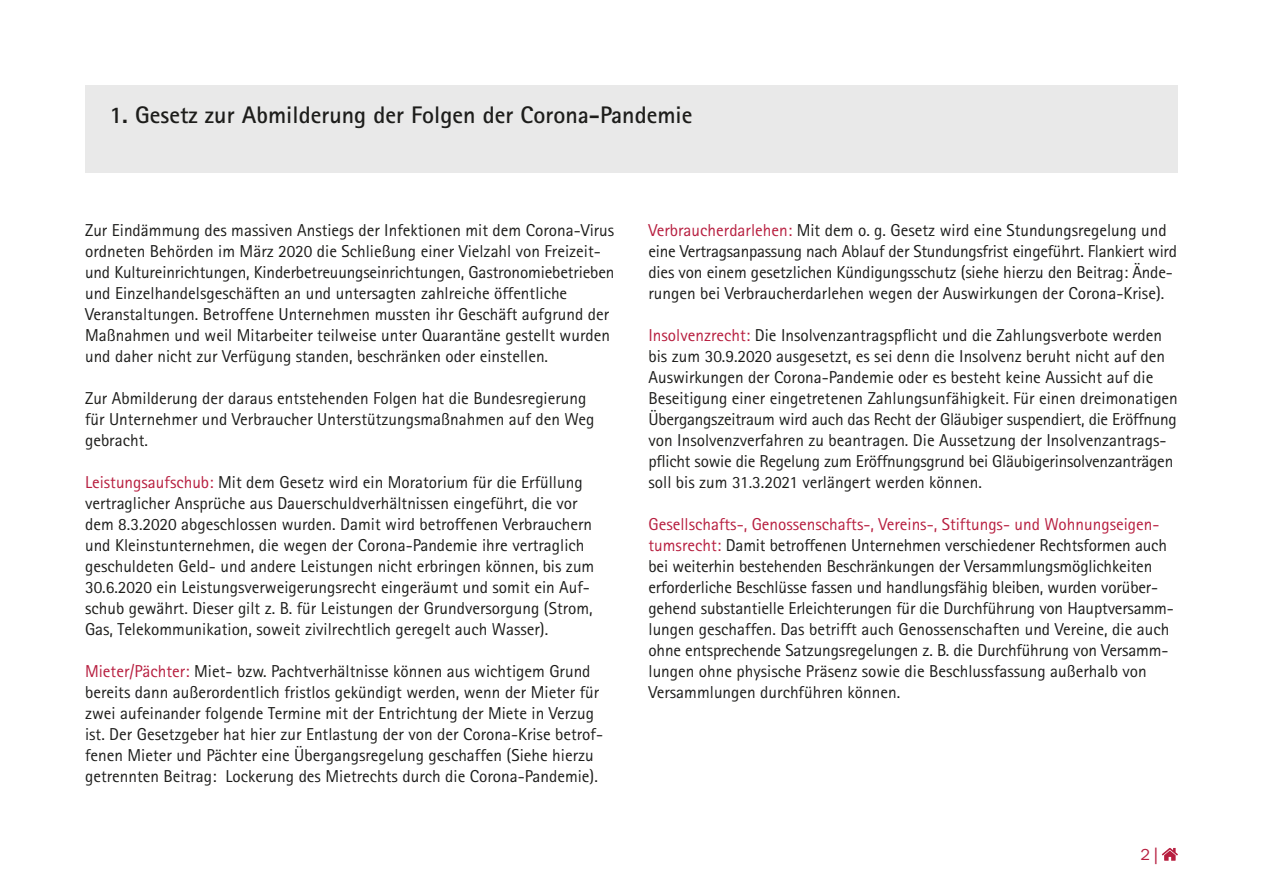
<style>
.page{position:relative;width:1263px;height:893px;background:#fff}
.page>*{position:absolute;margin:0;border:0;box-sizing:border-box;transform-origin:0 0}
.t1{font:700 24px "Rotis Sans Serif Std";color:#1d1d1b}
.t2{font:17.25px/21px "Rotis Sans Serif Std";color:#1d1d1b}
.t3{font:16.5px "Franklin Gothic Itc T";color:#b71e3f}
.s1{color:#b71e3f}
.s2{font-family:"News Gothic Std"}
</style>
<div class="page">
<div style="left:85px;top:85px;width:1093px;height:88px;background:#e9e9e9"></div>
<svg style="left:1162px;top:848px;width:16px;height:13px"></svg>
<h1 class="t1" style="left:109px;top:99px;width:584px">1. Gesetz zur Abmilderung der Folgen der Corona-Pandemie</h1>
<p class="t2" style="left:85px;top:219px;width:531px">Zur Eindämmung des massiven Anstiegs der Infektionen mit dem Corona-Virus ordneten Behörden im März 2020 die Schließung einer Vielzahl von Freizeit&shy;und Kultureinrichtungen, Kinderbetreuungseinrichtungen, Gastronomiebetrieben und Einzelhandelsgeschäften an und untersagten zahlreiche öffentliche Veranstaltungen. Betroffene Unternehmen mussten ihr Geschäft aufgrund der Maßnahmen und weil Mitarbeiter teilweise unter Quarantäne gestellt wurden und daher nicht zur Verfügung standen, beschränken oder einstellen.</p>
<p class="t2" style="left:85px;top:387px;width:511px">Zur Abmilderung der daraus entstehenden Folgen hat die Bundesregierung für Unternehmer und Verbraucher Unterstützungsmaßnahmen auf den Weg gebracht.</p>
<p class="t2" style="left:85px;top:471px;width:511px"><span class="s1">Leistungsaufschub:</span> Mit dem Gesetz wird ein Moratorium für die Erfüllung vertraglicher Ansprüche aus Dauerschuldverhältnissen eingeführt, die vor dem 8.3.2020 abgeschlossen wurden. Damit wird betroffenen Verbrauchern und Kleinstunternehmen, die wegen der Corona-Pandemie ihre vertraglich geschuldeten Geld- und andere Leistungen nicht erbringen können, bis zum 30.6.2020 ein Leistungsverweigerungsrecht eingeräumt und somit ein Auf&shy;schub gewährt. Dieser gilt z. B. für Leistungen der Grundversorgung (Strom, Gas, Telekommunikation, soweit zivilrechtlich geregelt auch Wasser).</p>
<p class="t2" style="left:85px;top:660px;width:519px"><span class="s1">Mieter/Pächter:</span> Miet- bzw. Pachtverhältnisse können aus wichtigem Grund bereits dann außerordentlich fristlos gekündigt werden, wenn der Mieter für zwei aufeinander folgende Termine mit der Entrichtung der Miete in Verzug ist. Der Gesetzgeber hat hier zur Entlastung der von der Corona-Krise betrof&shy;fenen Mieter und Pächter eine Übergangsregelung geschaffen (Siehe hierzu getrennten Beitrag: Lockerung des Mietrechts durch die Corona-Pandemie).</p>
<p class="t2" style="left:648px;top:219px;width:530px"><span class="s1">Verbraucherdarlehen:</span> Mit dem o. g. Gesetz wird eine Stundungsregelung und eine Vertragsanpassung nach Ablauf der Stundungsfrist eingeführt. Flankiert wird dies von einem gesetzlichen Kündigungsschutz (siehe hierzu den Beitrag: Ände&shy;rungen bei Verbraucherdarlehen wegen der Auswirkungen der Corona-Krise).</p>
<p class="t2" style="left:648px;top:324px;width:531px"><span class="s1">Insolvenzrecht:</span> Die Insolvenzantragspflicht und die Zahlungsverbote werden bis zum 30.9.2020 ausgesetzt, es sei denn die Insolvenz beruht nicht auf den Auswirkungen der Corona-Pandemie oder es besteht keine Aussicht auf die Beseitigung einer eingetretenen Zahlungsunfähigkeit. Für einen dreimonatigen Übergangszeitraum wird auch das Recht der Gläubiger suspendiert, die Eröffnung von Insolvenzverfahren zu beantragen. Die Aussetzung der Insolvenzantrags&shy;pflicht sowie die Regelung zum Eröffnungsgrund bei Gläubigerinsolvenzanträgen soll bis zum 31.3.2021 verlängert werden können.</p>
<p class="t2" style="left:648px;top:513px;width:527px"><span class="s1">Gesellschafts-, Genossenschafts-, Vereins-, Stiftungs- und Wohnungseigen&shy;tumsrecht:</span> Damit betroffenen Unternehmen verschiedener Rechtsformen auch bei weiterhin bestehenden Beschränkungen der Versammlungsmöglichkeiten erforderliche Beschlüsse fassen und handlungsfähig bleiben, wurden vorüber&shy;gehend substantielle Erleichterungen für die Durchführung von Hauptversamm&shy;lungen geschaffen. Das betrifft auch Genossenschaften und Vereine, die auch ohne entsprechende Satzungsregelungen z. B. die Durchführung von Versamm&shy;lungen ohne physische Präsenz sowie die Beschlussfassung außerhalb von Versammlungen durchführen können.</p>
<p class="t3" style="left:1140px;top:845px;width:19px">2 <span class="s2">|</span></p>
</div>
